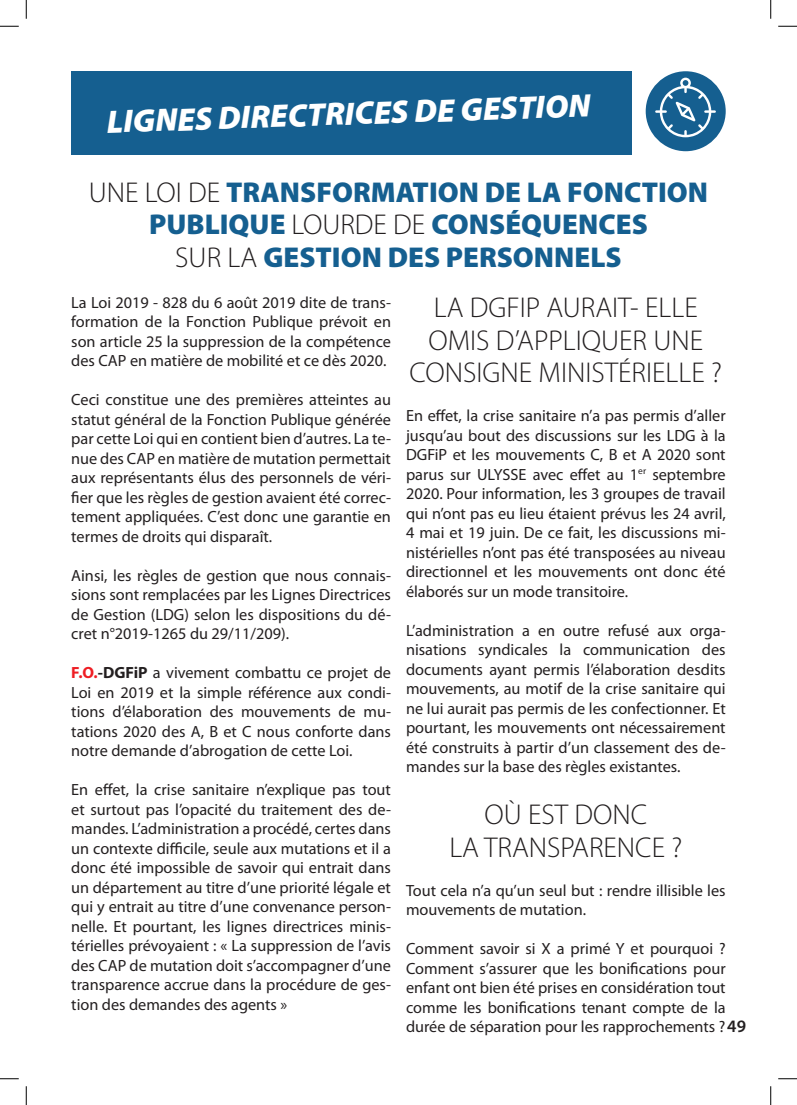
<style>
.page{position:relative;width:797px;height:1105px;background:#fff}
.page>*{position:absolute;margin:0;border:0;box-sizing:border-box;transform-origin:0 0}
.t1{font:italic 900 32.5px "Myriad Pro";color:#fff}
.t2{font:900 28.75px/32.5px "Myriad Pro";color:#155f90;text-align:center}
.t3{font:300 28.75px/32.5px "Myriad Pro";color:#231f20;text-align:center}
.t4{font:16.25px/19.5px "Myriad Pro";color:#231f20;text-align:justify}
.s1{font-weight:300;color:#231f20}
.s2{font-weight:700;color:#ee1d23}
.s3{font-weight:700}
.s4{font-weight:600;font-size:17.5px}
</style>
<div class="page">
<div style="left:71px;top:71px;width:560px;height:84px;background:#155f90"></div>
<div style="left:645px;top:71px;width:80px;height:80px;background:#155f90;border-radius:50%"></div>
<svg style="left:655px;top:78px;width:61px;height:59px"></svg>
<svg style="left:0;top:25px;width:19px;height:2px"></svg>
<svg style="left:778px;top:25px;width:19px;height:2px"></svg>
<svg style="left:0;top:1078px;width:19px;height:1px"></svg>
<svg style="left:778px;top:1078px;width:19px;height:1px"></svg>
<svg style="left:25px;top:0;width:2px;height:19px"></svg>
<svg style="left:25px;top:1086px;width:2px;height:19px"></svg>
<svg style="left:770px;top:0;width:1px;height:19px"></svg>
<svg style="left:770px;top:1086px;width:1px;height:19px"></svg>
<h1 class="t1" style="left:106px;top:100px;width:485px;rotate:-2deg">LIGNES DIRECTRICES DE GESTION</h1>
<h2 class="t2" style="left:89px;top:175px;width:621px"><span class="s1">UNE LOI DE</span> TRANSFORMATION DE LA FONCTION<br>PUBLIQUE <span class="s1">LOURDE DE</span> CONSÉQUENCES<br><span class="s1">SUR LA</span> GESTION DES PERSONNELS</h2>
<p class="t4" style="left:71px;top:292px;width:321px">La Loi 2019 - 828 du 6 août 2019 dite de trans&shy;formation de la Fonction Publique prévoit en son article 25 la suppression de la compétence des CAP en matière de mobilité et ce dès 2020.</p>
<p class="t4" style="left:71px;top:390px;width:321px">Ceci constitue une des premières atteintes au statut général de la Fonction Publique générée par cette Loi qui en contient bien d’autres. La te&shy;nue des CAP en matière de mutation permettait aux représentants élus des personnels de véri&shy;fier que les règles de gestion avaient été correc&shy;tement appliquées. C’est donc une garantie en termes de droits qui disparaît.</p>
<p class="t4" style="left:71px;top:565px;width:321px">Ainsi, les règles de gestion que nous connais&shy;sions sont remplacées par les Lignes Directrices de Gestion (LDG) selon les dispositions du dé&shy;cret n°2019-1265 du 29/11/209).</p>
<p class="t4" style="left:71px;top:663px;width:321px"><span class="s2">F.O.</span><span class="s3">-DGFiP</span> a vivement combattu ce projet de Loi en 2019 et la simple référence aux condi&shy;tions d’élaboration des mouvements de mu&shy;tations 2020 des A, B et C nous conforte dans notre demande d’abrogation de cette Loi.</p>
<p class="t4" style="left:71px;top:780px;width:321px">En effet, la crise sanitaire n’explique pas tout et surtout pas l’opacité du traitement des de&shy;mandes. L’administration a procédé, certes dans un contexte difficile, seule aux mutations et il a donc été impossible de savoir qui entrait dans un département au titre d’une priorité légale et qui y entrait au titre d’une convenance person&shy;nelle. Et pourtant, les lignes directrices minis&shy;térielles prévoyaient : « La suppression de l’avis des CAP de mutation doit s’accompagner d’une transparence accrue dans la procédure de ges&shy;tion des demandes des agents »</p>
<h2 class="t3" style="left:409px;top:291px;width:314px">LA DGFIP AURAIT- ELLE<br>OMIS D’APPLIQUER UNE<br>CONSIGNE MINISTÉRIELLE ?</h2>
<p class="t4" style="left:406px;top:406px;width:321px">En effet, la crise sanitaire n’a pas permis d’aller jusqu’au bout des discussions sur les LDG à la DGFiP et les mouvements C, B et A 2020 sont parus sur ULYSSE avec effet au 1<sup>er</sup> septembre 2020. Pour information, les 3 groupes de travail qui n’ont pas eu lieu étaient prévus les 24 avril, 4 mai et 19 juin. De ce fait, les discussions mi&shy;nistérielles n’ont pas été transposées au niveau directionnel et les mouvements ont donc été élaborés sur un mode transitoire.</p>
<p class="t4" style="left:406px;top:620px;width:321px">L’administration a en outre refusé aux orga&shy;nisations syndicales la communication des documents ayant permis l’élaboration desdits mouvements, au motif de la crise sanitaire qui ne lui aurait pas permis de les confectionner. Et pourtant, les mouvements ont nécessairement été construits à partir d’un classement des de&shy;mandes sur la base des règles existantes.</p>
<h2 class="t3" style="left:449px;top:798px;width:234px">OÙ EST DONC<br>LA TRANSPARENCE ?</h2>
<p class="t4" style="left:406px;top:880px;width:321px">Tout cela n’a qu’un seul but : rendre illisible les mouvements de mutation.</p>
<p class="t4" style="left:406px;top:939px;width:321px">Comment savoir si X a primé Y et pourquoi ?<br>Comment s’assurer que les bonifications pour enfant ont bien été prises en considération tout comme les bonifications tenant compte de la</p>
<p class="t4" style="left:406px;top:1017px;width:341px">durée de séparation pour les rapprochements ?<span class="s4">49</span></p>
</div>
